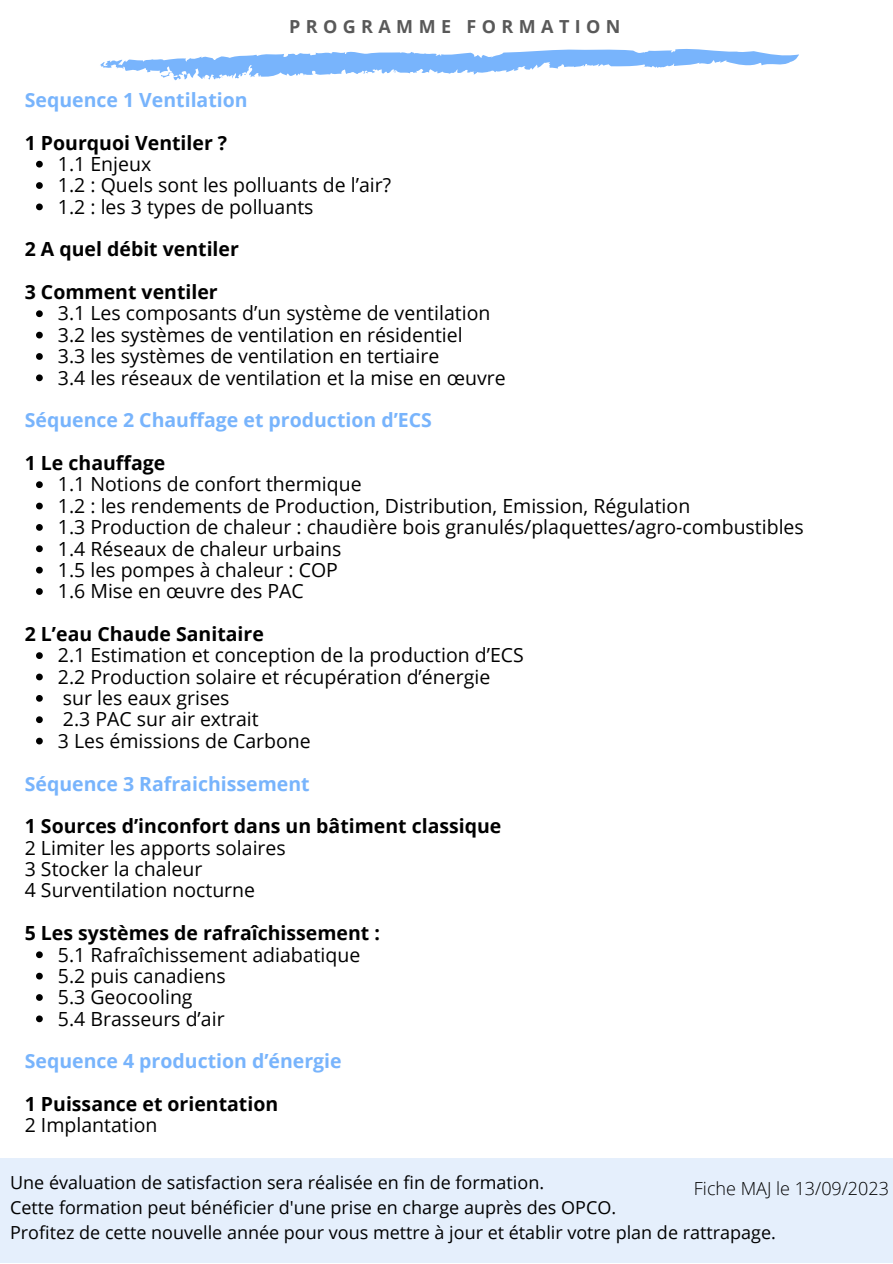
<style>
.page{position:relative;width:893px;height:1264px;background:#fff}
.page>*{position:absolute;margin:0;border:0;box-sizing:border-box;transform-origin:0 0}
.t1{font:19.5px "Open Sans";color:#000}
.t2{font:700 19.5px "Open Sans";color:#000}
.t3{font:700 19.5px "Open Sans";color:#78b4fc}
.t4{font:18px "Open Sans";color:#000}
.t5{font:300 18px "Open Sans";color:#000}
.t6{font:700 18px "Open Sans";letter-spacing:.3em;color:#595959}
</style>
<div class="page">
<div style="left:0;top:1157px;width:892px;height:105px;background:#e5effc"></div>
<svg style="left:100px;top:49px;width:653px;height:31px"></svg>
<svg style="left:36px;top:161px;width:7px;height:6px"></svg>
<svg style="left:36px;top:182px;width:7px;height:7px"></svg>
<svg style="left:36px;top:203px;width:7px;height:7px"></svg>
<svg style="left:36px;top:310px;width:7px;height:7px"></svg>
<svg style="left:36px;top:332px;width:7px;height:6px"></svg>
<svg style="left:36px;top:353px;width:7px;height:7px"></svg>
<svg style="left:36px;top:374px;width:7px;height:7px"></svg>
<svg style="left:36px;top:481px;width:7px;height:7px"></svg>
<svg style="left:36px;top:502px;width:7px;height:7px"></svg>
<svg style="left:36px;top:524px;width:7px;height:7px"></svg>
<svg style="left:36px;top:545px;width:7px;height:7px"></svg>
<svg style="left:36px;top:566px;width:7px;height:7px"></svg>
<svg style="left:36px;top:588px;width:7px;height:7px"></svg>
<svg style="left:36px;top:652px;width:7px;height:7px"></svg>
<svg style="left:36px;top:673px;width:7px;height:7px"></svg>
<svg style="left:36px;top:695px;width:7px;height:6px"></svg>
<svg style="left:36px;top:716px;width:7px;height:7px"></svg>
<svg style="left:36px;top:737px;width:7px;height:7px"></svg>
<svg style="left:36px;top:951px;width:7px;height:7px"></svg>
<svg style="left:36px;top:972px;width:7px;height:7px"></svg>
<svg style="left:36px;top:994px;width:7px;height:6px"></svg>
<svg style="left:36px;top:1015px;width:7px;height:7px"></svg>
<p class="t3" style="left:25px;top:86px;width:224px">Sequence 1 Ventilation</p>
<p class="t2" style="left:25px;top:129px;width:204px">1 Pourquoi Ventiler ?</p>
<p class="t6" style="left:289px;top:14px;width:333px">PROGRAMME FORMATION</p>
<p class="t1" style="left:58px;top:150px;width:95px">1.1 Enjeux</p>
<p class="t1" style="left:58px;top:171px;width:334px">1.2 : Quels sont les polluants de l’air?</p>
<p class="t1" style="left:58px;top:193px;width:257px">1.2 : les 3 types de polluants</p>
<p class="t2" style="left:25px;top:235px;width:216px">2 A quel débit ventiler</p>
<p class="t2" style="left:25px;top:278px;width:194px">3 Comment ventiler</p>
<p class="t1" style="left:58px;top:300px;width:434px">3.1 Les composants d’un système de ventilation</p>
<p class="t1" style="left:58px;top:321px;width:406px">3.2 les systèmes de ventilation en résidentiel</p>
<p class="t1" style="left:58px;top:342px;width:383px">3.3 les systèmes de ventilation en tertiaire</p>
<p class="t1" style="left:58px;top:364px;width:449px">3.4 les réseaux de ventilation et la mise en œuvre</p>
<p class="t3" style="left:25px;top:406px;width:408px">Séquence 2 Chauffage et production d’ECS</p>
<p class="t2" style="left:25px;top:449px;width:142px">1 Le chauffage</p>
<p class="t1" style="left:58px;top:470px;width:305px">1.1 Notions de confort thermique</p>
<p class="t1" style="left:58px;top:492px;width:633px">1.2 : les rendements de Production, Distribution, Emission, Régulation</p>
<p class="t1" style="left:58px;top:513px;width:747px">1.3 Production de chaleur : chaudière bois granulés/plaquettes/agro-combustibles</p>
<p class="t1" style="left:58px;top:534px;width:285px">1.4 Réseaux de chaleur urbains</p>
<p class="t1" style="left:58px;top:556px;width:281px">1.5 les pompes à chaleur : COP</p>
<p class="t1" style="left:58px;top:577px;width:247px">1.6 Mise en œuvre des PAC</p>
<p class="t2" style="left:25px;top:620px;width:240px">2 L’eau Chaude Sanitaire</p>
<p class="t1" style="left:58px;top:641px;width:467px">2.1 Estimation et conception de la production d’ECS</p>
<p class="t1" style="left:58px;top:663px;width:434px">2.2 Production solaire et récupération d’énergie</p>
<p class="t1" style="left:63px;top:684px;width:168px">sur les eaux grises</p>
<p class="t1" style="left:63px;top:705px;width:197px">2.3 PAC sur air extrait</p>
<p class="t1" style="left:58px;top:727px;width:254px">3 Les émissions de Carbone</p>
<p class="t3" style="left:25px;top:769px;width:286px">Séquence 3 Rafraichissement</p>
<p class="t2" style="left:25px;top:812px;width:478px">1 Sources d’inconfort dans un bâtiment classique</p>
<p class="t1" style="left:25px;top:833px;width:262px">2 Limiter les apports solaires</p>
<p class="t1" style="left:25px;top:855px;width:179px">3 Stocker la chaleur</p>
<p class="t1" style="left:25px;top:876px;width:232px">4 Surventilation nocturne</p>
<p class="t2" style="left:25px;top:919px;width:356px">5 Les systèmes de rafraîchissement :</p>
<p class="t1" style="left:58px;top:940px;width:304px">5.1 Rafraîchissement adiabatique</p>
<p class="t1" style="left:58px;top:962px;width:169px">5.2 puis canadiens</p>
<p class="t1" style="left:58px;top:983px;width:136px">5.3 Geocooling</p>
<p class="t1" style="left:58px;top:1004px;width:168px">5.4 Brasseurs d’air</p>
<p class="t3" style="left:25px;top:1047px;width:318px">Sequence 4 production d’énergie</p>
<p class="t2" style="left:25px;top:1090px;width:255px">1 Puissance et orientation</p>
<p class="t1" style="left:25px;top:1111px;width:134px">2 Implantation</p>
<p class="t4" style="left:10px;top:1170px;width:535px">Une évaluation de satisfaction sera réalisée en fin de formation.</p>
<p class="t4" style="left:10px;top:1194px;width:607px">Cette formation peut bénéficier d'une prise en charge auprès des OPCO.</p>
<p class="t4" style="left:10px;top:1219px;width:767px">Profitez de cette nouvelle année pour vous mettre à jour et établir votre plan de rattrapage.</p>
<p class="t5" style="left:694px;top:1175px;width:196px">Fiche MAJ le 13/09/2023</p>
</div>
